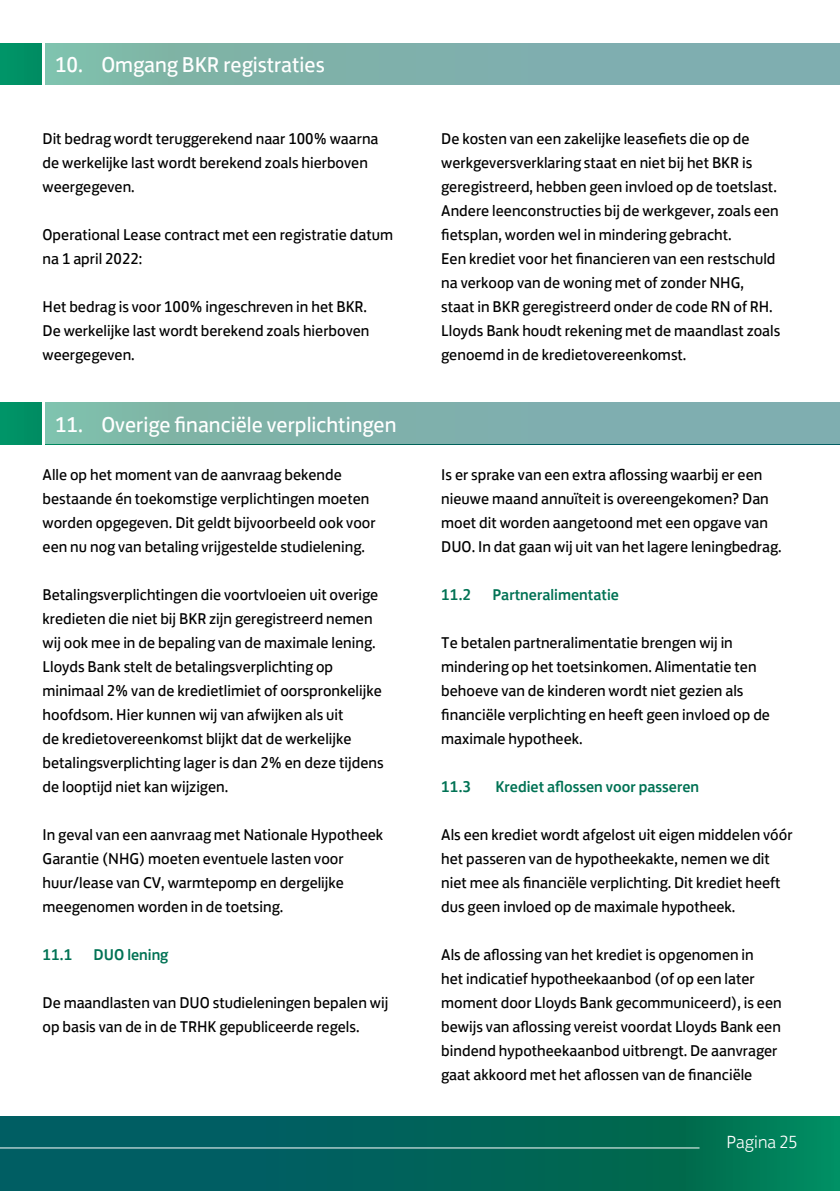
<style>
.page{position:relative;width:840px;height:1191px;background:#fff}
.page>*{position:absolute;margin:0;border:0;box-sizing:border-box;transform-origin:0 0}
.t1{font:22px "Lloyds Bank Jack";color:#fff}
.t2{font:300 18px "Lloyds Bank Jack";color:#fff}
.t3{font:16px/24px "Lloyds Bank Jack";color:#000}
.t4{font:500 16px "Lloyds Bank Jack";color:#007254}
</style>
<div class="page">
<svg style="left:0;top:1116px;width:839px;height:75px;background:#01675b"></svg>
<hr style="left:0;top:1147px;width:699px;height:1px;background:#fff">
<div style="left:0;top:403px;width:839px;height:41px;background:#009165"></div>
<div style="left:45px;top:403px;width:794px;height:41px;background:linear-gradient(to right,#7fb8a7,#7faab1)"></div>
<hr style="left:43px;top:402px;width:2px;height:42px;background:#fff">
<div style="left:0;top:43px;width:839px;height:42px;background:#009165"></div>
<div style="left:45px;top:43px;width:794px;height:42px;background:linear-gradient(to right,#7fb8a7,#7faab1)"></div>
<hr style="left:43px;top:43px;width:2px;height:42px;background:#fff">
<h1 class="t1" style="left:55px;top:47px;width:271px">10. Omgang BKR registraties</h1>
<p class="t3" style="left:43px;top:125px;width:337px">Dit bedrag wordt teruggerekend naar 100% waarna de werkelijke last wordt berekend zoals hierboven weergegeven.</p>
<p class="t3" style="left:43px;top:221px;width:352px">Operational Lease contract met een registratie datum na 1 april 2022:</p>
<p class="t3" style="left:43px;top:293px;width:328px">Het bedrag is voor 100% ingeschreven in het BKR.<br>De werkelijke last wordt berekend zoals hierboven weergegeven.</p>
<h1 class="t1" style="left:55px;top:406px;width:343px">11. Overige financiële verplichtingen</h1>
<p class="t3" style="left:43px;top:461px;width:334px">Alle op het moment van de aanvraag bekende bestaande én toekomstige verplichtingen moeten worden opgegeven. Dit geldt bijvoorbeeld ook voor een nu nog van betaling vrijgestelde studielening.</p>
<p class="t3" style="left:43px;top:581px;width:342px">Betalingsverplichtingen die voortvloeien uit overige kredieten die niet bij BKR zijn geregistreerd nemen wij ook mee in de bepaling van de maximale lening.<br>Lloyds Bank stelt de betalingsverplichting op minimaal 2% van de kredietlimiet of oorspronkelijke hoofdsom. Hier kunnen wij van afwijken als uit<br>de kredietovereenkomst blijkt dat de werkelijke betalingsverplichting lager is dan 2% en deze tijdens de looptijd niet kan wijzigen.</p>
<p class="t3" style="left:43px;top:821px;width:342px">In geval van een aanvraag met Nationale Hypotheek Garantie (NHG) moeten eventuele lasten voor huur/lease van CV, warmtepomp en dergelijke meegenomen worden in de toetsing.</p>
<p class="t4" style="left:43px;top:942px;width:31px">11.1</p>
<p class="t4" style="left:94px;top:942px;width:76px">DUO lening</p>
<p class="t3" style="left:43px;top:989px;width:347px">De maandlasten van DUO studieleningen bepalen wij op basis van de in de TRHK gepubliceerde regels.</p>
<p class="t3" style="left:441px;top:125px;width:340px">De kosten van een zakelijke leasefiets die op de werkgeversverklaring staat en niet bij het BKR is geregistreerd, hebben geen invloed op de toetslast.<br>Andere leenconstructies bij de werkgever, zoals een fietsplan, worden wel in mindering gebracht.<br>Een krediet voor het financieren van een restschuld na verkoop van de woning met of zonder NHG, staat in BKR geregistreerd onder de code RN of RH.<br>Lloyds Bank houdt rekening met de maandlast zoals genoemd in de kredietovereenkomst.</p>
<p class="t3" style="left:441px;top:461px;width:342px">Is er sprake van een extra aflossing waarbij er een nieuwe maand annuïteit is overeengekomen? Dan moet dit worden aangetoond met een opgave van DUO. In dat gaan wij uit van het lagere leningbedrag.</p>
<p class="t4" style="left:441px;top:582px;width:31px">11.2</p>
<p class="t4" style="left:492px;top:582px;width:128px">Partneralimentatie</p>
<p class="t3" style="left:441px;top:629px;width:330px">Te betalen partneralimentatie brengen wij in mindering op het toetsinkomen. Alimentatie ten behoeve van de kinderen wordt niet gezien als financiële verplichting en heeft geen invloed op de maximale hypotheek.</p>
<p class="t4" style="left:441px;top:774px;width:31px">11.3</p>
<p class="t4" style="left:495px;top:774px;width:205px">Krediet aflossen voor passeren</p>
<p class="t3" style="left:441px;top:821px;width:352px">Als een krediet wordt afgelost uit eigen middelen vóór het passeren van de hypotheekakte, nemen we dit niet mee als financiële verplichting. Dit krediet heeft dus geen invloed op de maximale hypotheek.</p>
<p class="t3" style="left:441px;top:941px;width:342px">Als de aflossing van het krediet is opgenomen in<br>het indicatief hypotheekaanbod (of op een later moment door Lloyds Bank gecommuniceerd), is een bewijs van aflossing vereist voordat Lloyds Bank een bindend hypotheekaanbod uitbrengt. De aanvrager gaat akkoord met het aflossen van de financiële</p>
<p class="t2" style="left:726px;top:1127px;width:72px">Pagina 25</p>
</div>
